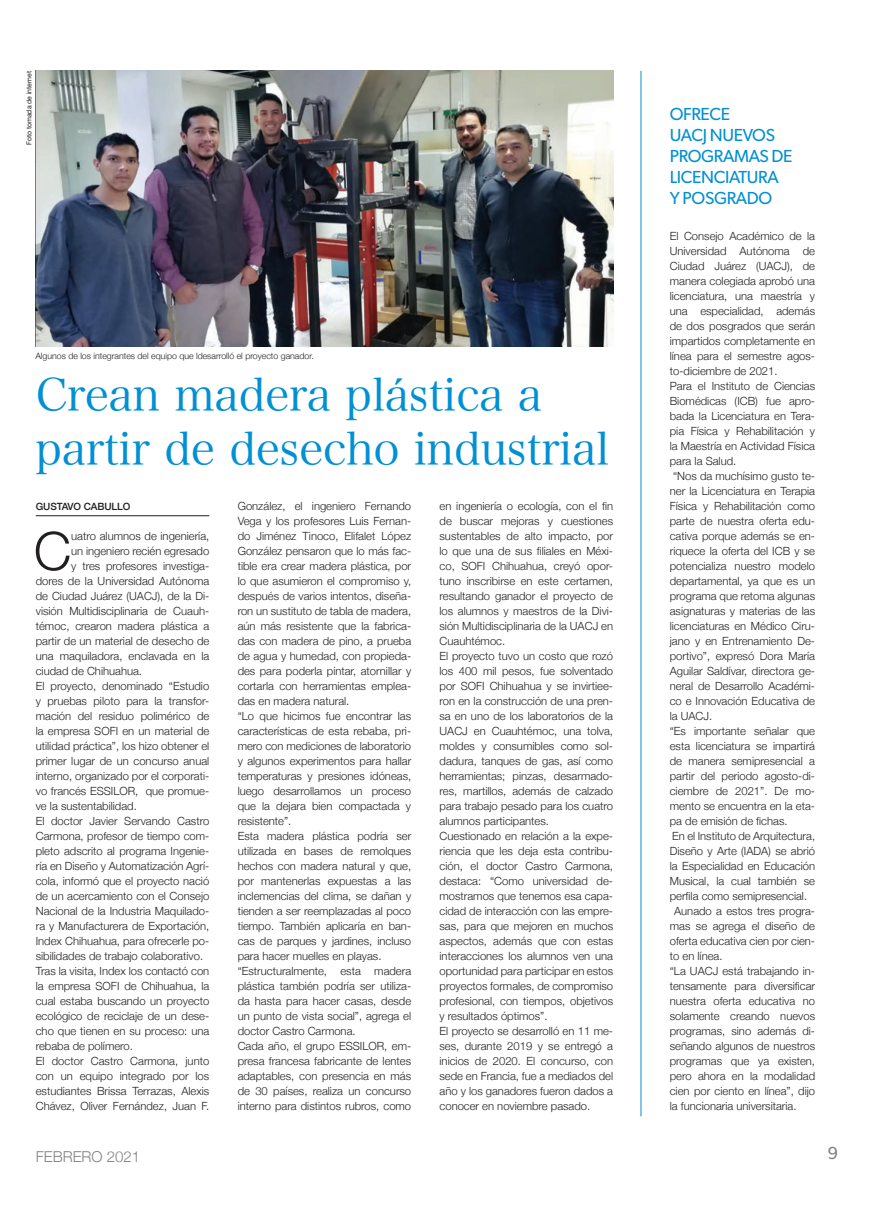
<style>
.page{position:relative;width:886px;height:1205px;background:#fff}
.page>*{position:absolute;margin:0;border:0;box-sizing:border-box;transform-origin:0 0}
.Texto{font:300 53.25px "Helvetica Neue";color:#231f20}
.Cabeza_principal{font:45px "Hira Min Pro N W3";letter-spacing:-.01em;color:#0090d3}
.Cabeza_columna{font:17.5px "Gibson";letter-spacing:-.02em;color:#0090d3}
.t1{font:17.5px "Gibson";color:#808285}
.t2{font:300 15px "Helvetica Neue";color:#808285}
.Texto-2{font:300 11.25px/15px "Helvetica Neue";color:#231f20;text-align:justify}
.Firma_nota{font:500 10px "Helvetica Neue";letter-spacing:-.01em;color:#231f20}
.Pie_de_foto{font:300 8.75px "Helvetica Neue";color:#231f20}
.Foto_firma{font:6.88px "Helvetica Neue";color:#231f20}
</style>
<div class="page">
<img style="left:35px;top:71px;width:578px;height:276px">
<hr style="left:36px;top:515px;width:173px;height:1px;background:#231f20">
<hr style="left:640px;top:71px;width:1px;height:1045px;background:#0090d3">
<p class="Foto_firma" style="left:24px;top:145px;width:76px;rotate:-90deg">Foto tomada de internet</p>
<p class="Pie_de_foto" style="left:35px;top:349px;width:280px">Algunos de los integrantes del equipo que ldesarrolló el proyecto ganador.</p>
<p class="Cabeza_principal" style="left:35px;top:357px;width:508px">Crean madera plástica a</p>
<p class="Cabeza_principal" style="left:35px;top:411px;width:575px">partir de desecho industrial</p>
<p class="Firma_nota" style="left:36px;top:498px;width:96px">GUSTAVO CABULLO</p>
<p class="Texto" style="left:34px;top:508px;width:39px">C</p>
<p class="Texto-2" style="left:71px;top:528px;width:140px">uatro alumnos de ingeniería,</p>
<p class="Texto-2" style="left:71px;top:543px;width:140px">un ingeniero recién egresado</p>
<p class="Texto-2" style="left:71px;top:558px;width:140px">y tres profesores investiga-</p>
<p class="Texto-2" style="left:36px;top:573px;width:175px">dores de la Universidad Autónoma</p>
<p class="Texto-2" style="left:36px;top:588px;width:175px">de Ciudad Juárez (UACJ), de la Di-</p>
<p class="Texto-2" style="left:36px;top:603px;width:175px">visión Multidisciplinaria de Cuauh-</p>
<p class="Texto-2" style="left:36px;top:618px;width:175px">témoc, crearon madera plástica a</p>
<p class="Texto-2" style="left:36px;top:633px;width:175px">partir de un material de desecho de</p>
<p class="Texto-2" style="left:36px;top:648px;width:175px">una maquiladora, enclavada en la</p>
<p class="Texto-2" style="left:36px;top:663px;width:108px">ciudad de Chihuahua.</p>
<p class="Texto-2" style="left:36px;top:678px;width:175px">El proyecto, denominado “Estudio y pruebas piloto para la transfor&shy;mación del residuo polimérico de la empresa SOFI en un material de utilidad práctica”, los hizo obtener el primer lugar de un concurso anual interno, organizado por el corporati&shy;vo francés ESSILOR, que promue&shy;ve la sustentabilidad.</p>
<p class="Texto-2" style="left:36px;top:813px;width:175px">El doctor Javier Servando Castro Carmona, profesor de tiempo com&shy;pleto adscrito al programa Ingenie&shy;ría en Diseño y Automatización Agrí&shy;cola, informó que el proyecto nació de un acercamiento con el Consejo Nacional de la Industria Maquilado&shy;ra y Manufacturera de Exportación, Index Chihuahua, para ofrecerle po&shy;sibilidades de trabajo colaborativo.</p>
<p class="Texto-2" style="left:36px;top:963px;width:175px">Tras la visita, Index los contactó con la empresa SOFI de Chihuahua, la cual estaba buscando un proyecto ecológico de reciclaje de un dese&shy;cho que tienen en su proceso: una rebaba de polímero.</p>
<p class="Texto-2" style="left:36px;top:1053px;width:175px">El doctor Castro Carmona, junto con un equipo integrado por los estudiantes Brissa Terrazas, Alexis Chávez, Oliver Fernández, Juan F.</p>
<p class="Texto-2" style="left:238px;top:498px;width:175px">González, el ingeniero Fernando Vega y los profesores Luis Fernan&shy;do Jiménez Tinoco, Elifalet López González pensaron que lo más fac&shy;tible era crear madera plástica, por lo que asumieron el compromiso y, después de varios intentos, diseña&shy;ron un sustituto de tabla de madera, aún más resistente que la fabrica&shy;das con madera de pino, a prueba de agua y humedad, con propieda&shy;des para poderla pintar, atornillar y cortarla con herramientas emplea&shy;das en madera natural.</p>
<p class="Texto-2" style="left:238px;top:708px;width:175px">“Lo que hicimos fue encontrar las características de esta rebaba, pri&shy;mero con mediciones de laboratorio y algunos experimentos para hallar temperaturas y presiones idóneas, luego desarrollamos un proceso que la dejara bien compactada y resistente”.</p>
<p class="Texto-2" style="left:238px;top:828px;width:175px">Esta madera plástica podría ser utilizada en bases de remolques hechos con madera natural y que, por mantenerlas expuestas a las inclemencias del clima, se dañan y tienden a ser reemplazadas al poco tiempo. También aplicaría en ban&shy;cas de parques y jardines, incluso para hacer muelles en playas.</p>
<p class="Texto-2" style="left:238px;top:963px;width:175px">“Estructuralmente, esta madera plástica también podría ser utiliza&shy;da hasta para hacer casas, desde un punto de vista social”, agrega el doctor Castro Carmona.</p>
<p class="Texto-2" style="left:238px;top:1038px;width:175px">Cada año, el grupo ESSILOR, em&shy;presa francesa fabricante de lentes adaptables, con presencia en más de 30 países, realiza un concurso interno para distintos rubros, como</p>
<p class="Texto-2" style="left:439px;top:498px;width:175px">en ingeniería o ecología, con el fin de buscar mejoras y cuestiones sustentables de alto impacto, por lo que una de sus filiales en Méxi&shy;co, SOFI Chihuahua, creyó opor&shy;tuno inscribirse en este certamen, resultando ganador el proyecto de los alumnos y maestros de la Divi&shy;sión Multidisciplinaria de la UACJ en Cuauhtémoc.</p>
<p class="Texto-2" style="left:439px;top:648px;width:175px">El proyecto tuvo un costo que rozó los 400 mil pesos, fue solventado por SOFI Chihuahua y se invirtiee&shy;ron en la construcción de una pren&shy;sa en uno de los laboratorios de la UACJ en Cuauhtémoc, una tolva, moldes y consumibles como sol&shy;dadura, tanques de gas, así como herramientas; pinzas, desarmado&shy;res, martillos, además de calzado para trabajo pesado para los cuatro alumnos participantes.</p>
<p class="Texto-2" style="left:439px;top:828px;width:175px">Cuestionado en relación a la expe&shy;riencia que les deja esta contribu&shy;ción, el doctor Castro Carmona, destaca: “Como universidad de&shy;mostramos que tenemos esa capa&shy;cidad de interacción con las empre&shy;sas, para que mejoren en muchos aspectos, además que con estas interacciones los alumnos ven una oportunidad para participar en estos proyectos formales, de compromiso profesional, con tiempos, objetivos y resultados óptimos”.</p>
<p class="Texto-2" style="left:439px;top:1023px;width:175px">El proyecto se desarrolló en 11 me&shy;ses, durante 2019 y se entregó a inicios de 2020. El concurso, con sede en Francia, fue a mediados del año y los ganadores fueron dados a conocer en noviembre pasado.</p>
<p class="Cabeza_columna" style="left:670px;top:104px;width:62px">OFRECE</p>
<p class="Cabeza_columna" style="left:670px;top:125px;width:107px">UACJ NUEVOS</p>
<p class="Cabeza_columna" style="left:670px;top:146px;width:124px">PROGRAMAS DE</p>
<p class="Cabeza_columna" style="left:670px;top:167px;width:110px">LICENCIATURA</p>
<p class="Cabeza_columna" style="left:670px;top:188px;width:104px">Y POSGRADO</p>
<p class="Texto-2" style="left:670px;top:228px;width:147px">El Consejo Académico de la Universidad Autónoma de Ciudad Juárez (UACJ), de manera colegiada aprobó una licenciatura, una maestría y una especialidad, además de dos posgrados que serán impartidos completamente en línea para el semestre agos&shy;to-diciembre de 2021.</p>
<p class="Texto-2" style="left:670px;top:378px;width:147px">Para el Instituto de Ciencias Biomédicas (ICB) fue apro&shy;bada la Licenciatura en Tera&shy;pia Física y Rehabilitación y la Maestría en Actividad Física para la Salud.</p>
<p class="Texto-2" style="left:670px;top:468px;width:147px">“Nos da muchísimo gusto te&shy;ner la Licenciatura en Terapia Física y Rehabilitación como parte de nuestra oferta edu&shy;cativa porque además se en&shy;riquece la oferta del ICB y se potencializa nuestro modelo departamental, ya que es un programa que retoma algunas asignaturas y materias de las licenciaturas en Médico Ciru&shy;jano y en Entrenamiento De&shy;portivo”, expresó Dora María Aguilar Saldívar, directora ge&shy;neral de Desarrollo Académi&shy;co e Innovación Educativa de la UACJ.</p>
<p class="Texto-2" style="left:670px;top:723px;width:147px">“Es importante señalar que esta licenciatura se impartirá de manera semipresencial a partir del periodo agosto-di&shy;ciembre de 2021”. De mo&shy;mento se encuentra en la eta&shy;pa de emisión de fichas.</p>
<p class="Texto-2" style="left:670px;top:828px;width:147px">En el Instituto de Arquitectura, Diseño y Arte (IADA) se abrió la Especialidad en Educación Musical, la cual también se perfila como semipresencial.</p>
<p class="Texto-2" style="left:670px;top:903px;width:147px;text-indent:4px">Aunado a estos tres progra&shy;mas se agrega el diseño de oferta educativa cien por cien&shy;to en línea.</p>
<p class="Texto-2" style="left:670px;top:963px;width:147px">“La UACJ está trabajando in&shy;tensamente para diversificar nuestra oferta educativa no solamente creando nuevos programas, sino además di&shy;señando algunos de nuestros programas que ya existen, pero ahora en la modalidad cien por ciento en línea”, dijo la funcionaria universitaria.</p>
<h3 class="t2" style="left:36px;top:1144px;width:106px">FEBRERO 2021</h3>
<h3 class="t1" style="left:828px;top:1143px;width:12px">9</h3>
</div>
